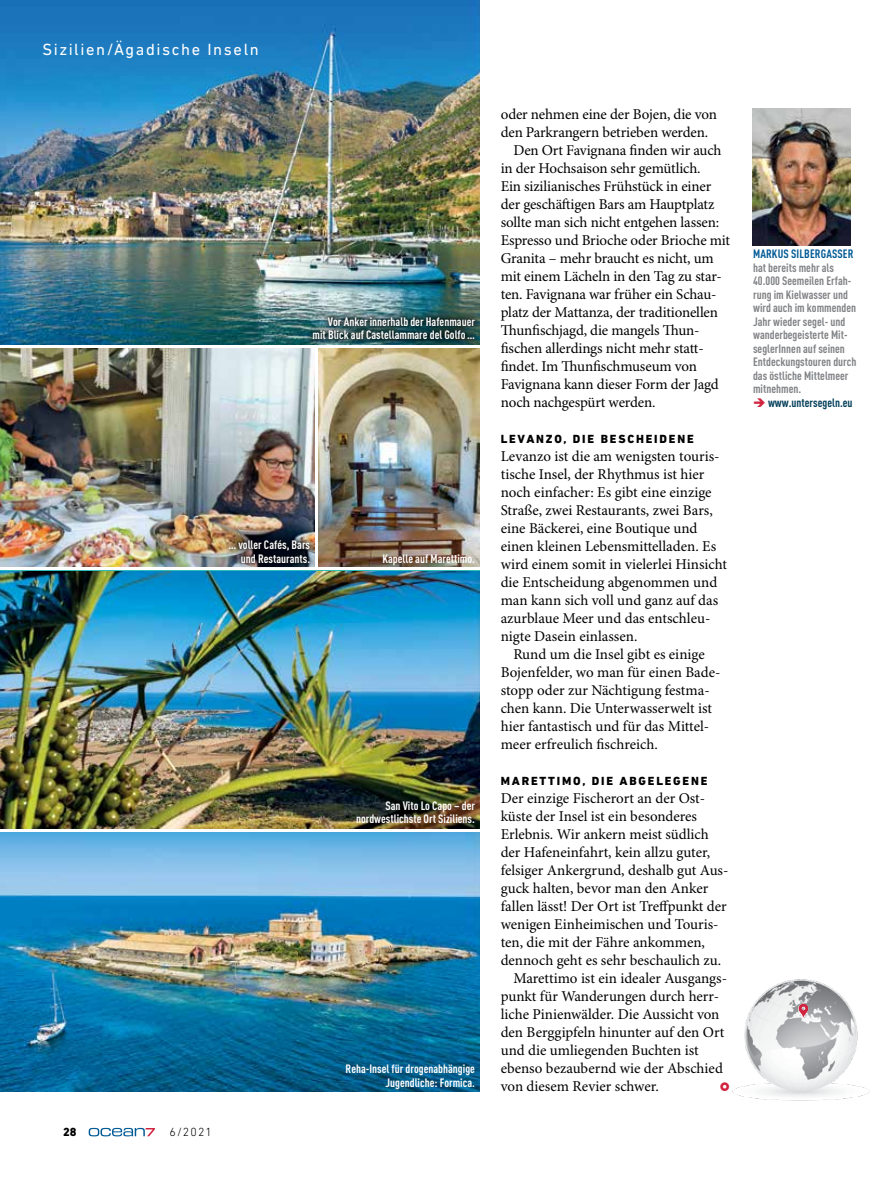
<style>
.page{position:relative;width:893px;height:1191px;background:#fff}
.page>*{position:absolute;margin:0;border:0;box-sizing:border-box;transform-origin:0 0}
.t1{font:16.5px "DIN Next LT Pro";letter-spacing:.095em;color:#fff}
.t2{font:15px/18px "Minion Pro";letter-spacing:-.005em;color:#000}
.t3{font:700 12px/13.5px "DIN Cond";color:#fff;text-align:right}
.t4{font:700 12px/13.5px "DIN Cond";color:#808285}
.t5{font:800 12px "DIN Next LT Pro";letter-spacing:.15em;color:#000}
.t6{font:700 12px "DIN Cond";color:#003d58}
.t7{font:700 12px "DIN Cond";letter-spacing:.01em;color:#005a96}
.t8{font:300 12px "DIN Next LT Pro";color:#000}
.s1{color:#d1223e}
</style>
<div class="page">
<img style="left:319px;top:349px;width:160px;height:217px">
<img style="left:0;top:0;width:479px;height:344px">
<svg style="left:89px;top:1127px;width:66px;height:9px"></svg>
<img style="left:0;top:571px;width:479px;height:257px">
<img style="left:0;top:833px;width:479px;height:258px">
<img style="left:0;top:349px;width:315px;height:217px">
<div style="left:307px;top:310px;width:174px;height:35px;background:#000;opacity:.75"></div>
<div style="left:222px;top:534px;width:94px;height:35px;background:#000;opacity:.75"></div>
<img style="left:753px;top:108px;width:97px;height:137px">
<img style="left:732px;top:979px;width:138px;height:122px">
<div style="left:798px;top:1003px;width:10px;height:15px;background:#fff;opacity:.8"></div>
<img style="left:798px;top:1003px;width:10px;height:14px">
<p class="t1" style="left:43px;top:40px;width:218px">Sizilien/Ägadische Inseln</p>
<p class="t3" style="left:313px;top:314px;width:164px">Vor Anker innerhalb der Hafenmauer mit Blick auf Castellammare del Golfo…</p>
<p class="t3" style="left:228px;top:537px;width:83px">… voller Cafés, Bars und Restaurants.</p>
<p class="t3" style="left:383px;top:551px;width:94px">Kapelle auf Marettimo.</p>
<p class="t3" style="left:356px;top:798px;width:120px">San Vito Lo Capo – der nordwestlichste Ort Siziliens.</p>
<p class="t5" style="left:63px;top:1125px;width:15px">28</p>
<p class="t8" style="left:169px;top:1125px;width:44px">6/2021</p>
<p class="t3" style="left:346px;top:1061px;width:131px">Reha-Insel für drogenabhängige<br>Jugendliche: Formica.</p>
<p class="t2" style="left:501px;top:105px;width:218px">oder nehmen eine der Bojen, die von</p>
<p class="t2" style="left:501px;top:123px;width:209px">den Parkrangern betrieben werden.</p>
<p class="t2" style="left:513px;top:141px;width:210px">Den Ort Favignana finden wir auch</p>
<p class="t2" style="left:501px;top:159px;width:201px">in der Hochsaison sehr gemütlich.</p>
<p class="t2" style="left:501px;top:177px;width:212px">Ein sizilianisches Frühstück in einer</p>
<p class="t2" style="left:501px;top:195px;width:215px">der geschäftigen Bars am Hauptplatz</p>
<p class="t2" style="left:501px;top:213px;width:220px">sollte man sich nicht entgehen lassen:</p>
<p class="t2" style="left:501px;top:231px;width:231px">Espresso und Brioche oder Brioche mit</p>
<p class="t2" style="left:501px;top:249px;width:215px">Granita – mehr braucht es nicht, um</p>
<p class="t2" style="left:501px;top:267px;width:223px">mit einem Lächeln in den Tag zu star-</p>
<p class="t2" style="left:501px;top:285px;width:217px">ten. Favignana war früher ein Schau-</p>
<p class="t2" style="left:501px;top:303px;width:219px">platz der Mattanza, der traditionellen</p>
<p class="t2" style="left:501px;top:321px;width:199px">Thunfischjagd, die mangels Thun-</p>
<p class="t2" style="left:501px;top:339px;width:203px">fischen allerdings nicht mehr statt-</p>
<p class="t2" style="left:501px;top:357px;width:198px">findet. Im Thunfischmuseum von</p>
<p class="t2" style="left:501px;top:375px;width:220px">Favignana kann dieser Form der Jagd</p>
<p class="t2" style="left:501px;top:393px;width:156px">noch nachgespürt werden.</p>
<p class="t5" style="left:501px;top:431px;width:194px">LEVANZO, DIE BESCHEIDENE</p>
<p class="t2" style="left:501px;top:447px;width:228px">Levanzo ist die am wenigsten touris&shy;tische Insel, der Rhythmus ist hier noch einfacher: Es gibt eine einzige Straße, zwei Restaurants, zwei Bars, eine Bäckerei, eine Boutique und einen kleinen Lebensmittelladen. Es wird einem somit in vielerlei Hinsicht die Entscheidung abgenommen und man kann sich voll und ganz auf das azurblaue Meer und das entschleu&shy;nigte Dasein einlassen.</p>
<p class="t2" style="left:501px;top:645px;width:221px;text-indent:13px">Rund um die Insel gibt es einige Bojenfelder, wo man für einen Bade&shy;stopp oder zur Nächtigung festma&shy;chen kann. Die Unterwasserwelt ist hier fantastisch und für das Mittel&shy;meer erfreulich fischreich.</p>
<p class="t5" style="left:501px;top:773px;width:208px">MARETTIMO, DIE ABGELEGENE</p>
<p class="t2" style="left:501px;top:789px;width:204px">Der einzige Fischerort an der Ost-</p>
<p class="t2" style="left:501px;top:807px;width:198px">küste der Insel ist ein besonderes</p>
<p class="t2" style="left:501px;top:825px;width:210px">Erlebnis. Wir ankern meist südlich</p>
<p class="t2" style="left:501px;top:843px;width:211px">der Hafeneinfahrt, kein allzu guter,</p>
<p class="t2" style="left:501px;top:861px;width:229px">felsiger Ankergrund, deshalb gut Aus-</p>
<p class="t2" style="left:501px;top:879px;width:209px">guck halten, bevor man den Anker</p>
<p class="t2" style="left:501px;top:897px;width:228px">fallen lässt! Der Ort ist Treffpunkt der</p>
<p class="t2" style="left:501px;top:915px;width:219px">wenigen Einheimischen und Touris-</p>
<p class="t2" style="left:501px;top:933px;width:206px">ten, die mit der Fähre ankommen,</p>
<p class="t2" style="left:501px;top:951px;width:222px">dennoch geht es sehr beschaulich zu.</p>
<p class="t2" style="left:513px;top:969px;width:215px">Marettimo ist ein idealer Ausgangs-</p>
<p class="t2" style="left:501px;top:987px;width:218px">punkt für Wanderungen durch herr-</p>
<p class="t2" style="left:501px;top:1005px;width:220px">liche Pinienwälder. Die Aussicht von</p>
<p class="t2" style="left:501px;top:1023px;width:225px">den Berggipfeln hinunter auf den Ort</p>
<p class="t2" style="left:501px;top:1041px;width:200px">und die umliegenden Buchten ist</p>
<p class="t2" style="left:501px;top:1059px;width:224px">ebenso bezaubernd wie der Abschied</p>
<p class="t2" style="left:501px;top:1077px;width:160px">von diesem Revier schwer.</p>
<p class="t7" style="left:753px;top:247px;width:102px">MARKUS SILBERGASSER</p>
<p class="t4" style="left:753px;top:260px;width:105px">hat bereits mehr als<br>40.000 Seemeilen Erfah&shy;rung im Kielwasser und wird auch im kommenden<br>Jahr wieder segel- und wanderbegeisterte Mit&shy;seglerInnen auf seinen<br>Entdeckungstouren durch das östliche Mittelmeer mitnehmen.</p>
<p class="t6" style="left:753px;top:395px;width:101px"><span class="s1">➔</span> www.untersegeln.eu</p>
</div>
